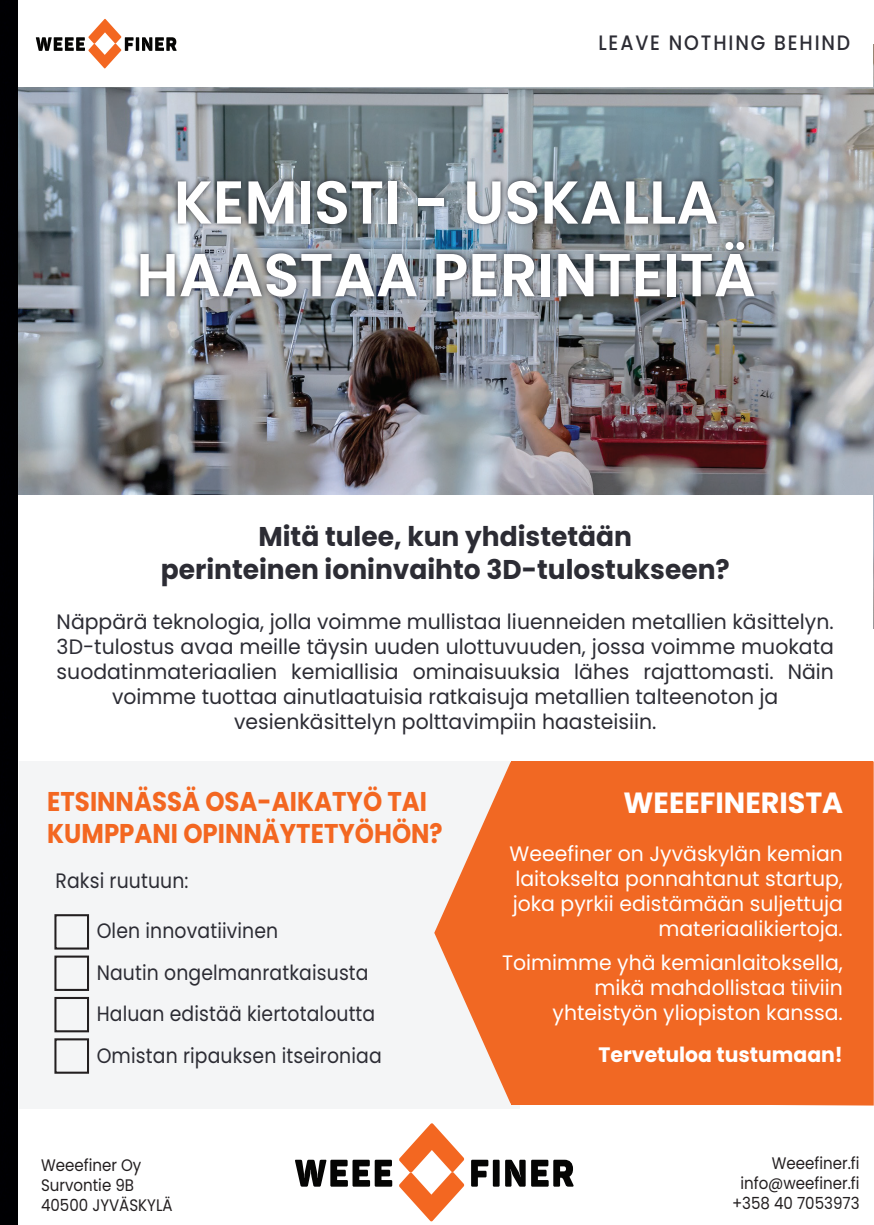
<style>
.page{position:relative;width:874px;height:1225px;background:#fff}
.page>*{position:absolute;margin:0;border:0;box-sizing:border-box;transform-origin:0 0}
.t1{font:600 60.4px/72.6px "Poppins";color:#fff;text-align:center}
.t2{font:700 29.2px "Poppins";color:#fff}
.t3{font:700 27.2px/32.6px "Poppins";color:#2c2c34;text-align:center}
.t4{font:700 27.2px/32.6px "Poppins";color:#f36721;scale:.9 1}
.t5{font:20.8px/25px "Poppins";color:#2c2c34;text-align:center}
.t6{font:20.8px/25px "Poppins";color:#fff;text-align:right}
.t7{font:20.8px/41.8px "Poppins";color:#2c2c34;scale:.9 1}
.t8{font:700 20.8px "Poppins";color:#fff}
.t9{font:500 20.8px "Poppins";letter-spacing:.1em;color:#2c2c34;scale:.9 1}
.t10{font:16.6px/20px "Poppins";color:#231f20;scale:.9 1}
</style>
<div class="page">
<div style="left:19px;top:761px;width:500px;height:347px;background:#f4f5f6"></div>
<img style="left:18px;top:87px;width:854px;height:408px">
<svg style="left:36px;top:19px;width:97px;height:49px"></svg>
<hr style="left:136px;top:37px;width:3px;height:14px;background:#050504">
<svg style="left:142px;top:37px;width:35px;height:14px"></svg>
<img style="left:18px;top:96px;width:855px;height:359px">
<svg style="left:434px;top:761px;width:439px;height:344px;fill:#f16823"></svg>
<div style="left:54px;top:914px;width:35px;height:35px;border:2px solid #231f20"></div>
<div style="left:54px;top:955px;width:35px;height:36px;border:2px solid #231f20"></div>
<div style="left:54px;top:997px;width:35px;height:35px;border:2px solid #231f20"></div>
<div style="left:54px;top:1038px;width:35px;height:35px;border:2px solid #231f20"></div>
<div style="left:511px;top:762px;width:361px;height:343px;background:#f16823"></div>
<svg style="left:399px;top:1123px;width:65px;height:98px"></svg>
<svg style="left:295px;top:1159px;width:97px;height:27px"></svg>
<svg style="left:471px;top:1159px;width:17px;height:27px"></svg>
<div style="left:492px;top:1159px;width:7px;height:27px;background:#050504"></div>
<svg style="left:505px;top:1159px;width:20px;height:27px"></svg>
<svg style="left:531px;top:1159px;width:42px;height:27px"></svg>
<div style="left:0;top:0;width:17px;height:1225px;background:#000002"></div>
<p class="t9" style="left:598px;top:31px;width:281px">LEAVE NOTHING BEHIND</p>
<h1 class="t1" style="left:136px;top:166px;width:621px">KEMISTI - USKALLA<br>HAASTAA PERINTEITÄ</h1>
<h3 class="t3" style="left:161px;top:520px;width:570px">Mitä tulee, kun yhdistetään<br>perinteinen ioninvaihto 3D-tulostukseen?</h3>
<p class="t5" style="left:57px;top:609px;width:778px">Näppärä teknologia, jolla voimme mullistaa liuenneiden metallien käsittelyn.<br>3D-tulostus avaa meille täysin uuden ulottuvuuden, jossa voimme muokata suodatinmateriaalien kemiallisia ominaisuuksia lähes rajattomasti. Näin voimme tuottaa ainutlaatuisia ratkaisuja metallien talteenoton ja vesienkäsittelyn polttavimpiin haasteisiin.</p>
<h3 class="t4" style="left:47px;top:785px;width:440px">ETSINNÄSSÄ OSA-AIKATYÖ TAI<br>KUMPPANI OPINNÄYTETYÖHÖN?</h3>
<p class="t7" style="left:55px;top:859px;width:149px">Raksi ruutuun:</p>
<p class="t7" style="left:97px;top:910px;width:318px">Olen innovatiivinen<br>Nautin ongelmanratkaisusta<br>Haluan edistää kiertotaloutta<br>Omistan ripauksen itseironiaa</p>
<h2 class="t2" style="left:623px;top:786px;width:221px">WEEEFINERISTA</h2>
<p class="t6" style="left:509px;top:841px;width:334px">Weeefiner on Jyväskylän kemian laitokselta ponnahtanut startup, joka pyrkii edistämään suljettuja materiaalikiertoja.</p>
<p class="t6" style="left:501px;top:950px;width:342px">Toimimme yhä kemianlaitoksella, mikä mahdollistaa tiiviin yhteistyön yliopiston kanssa.</p>
<p class="t8" style="left:598px;top:1042px;width:246px">Tervetuloa tustumaan!</p>
<p class="t10" style="left:41px;top:1155px;width:148px">Weeefiner Oy<br>Survontie 9B<br>40500 JYVÄSKYLÄ</p>
<p class="t10" style="left:731px;top:1153px;width:143px;text-align:right">Weeefiner.fi info@weefiner.fi +358 40 7053973</p>
</div>
